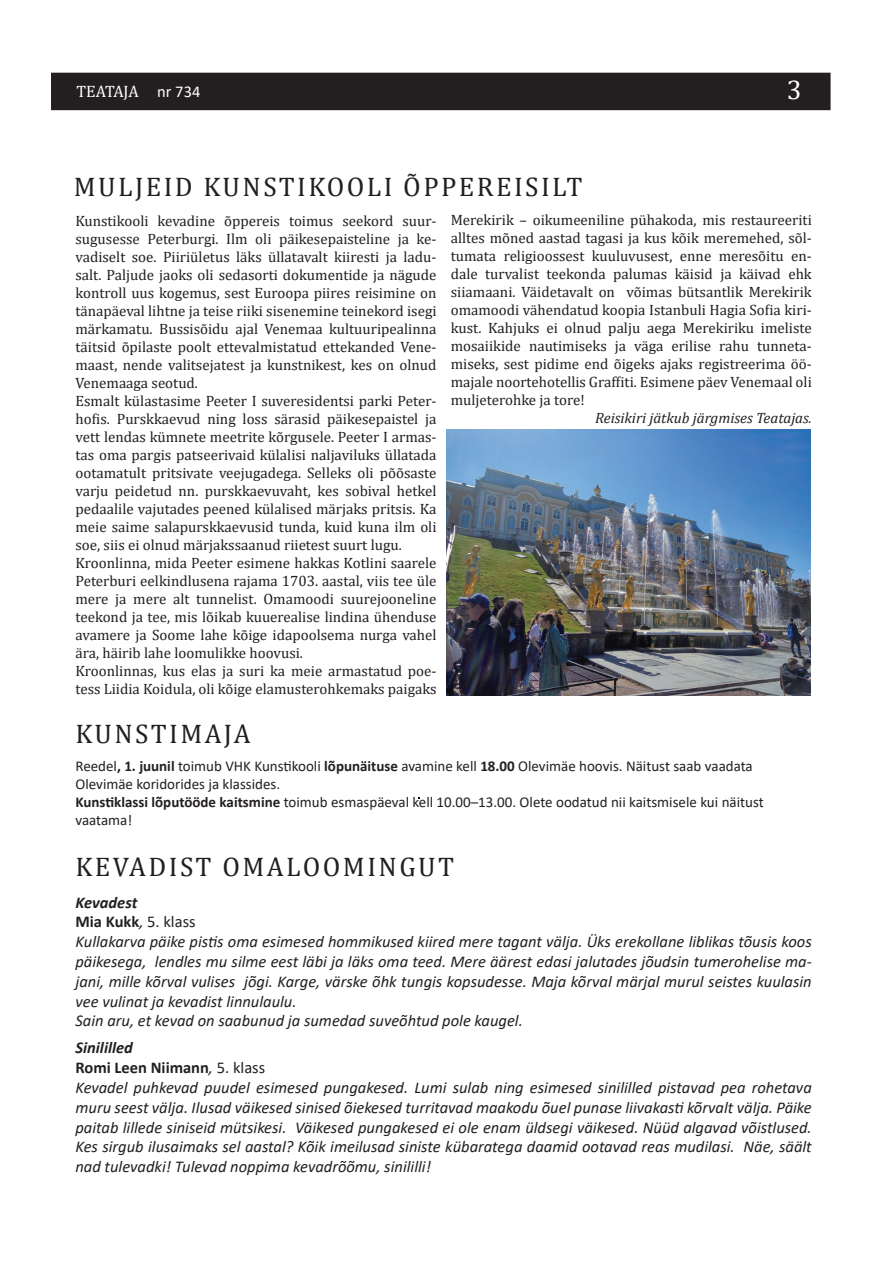
<style>
.page{position:relative;width:893px;height:1263px;background:#fff}
.page>*{position:absolute;margin:0;border:0;box-sizing:border-box;transform-origin:0 0}
.t1{font:27px "Cambria";letter-spacing:.09em;color:#231f20}
.t2{font:27px "Cambria";color:#fff}
.t3{font:italic 16.5px/19.8px "Calibri";color:#231f20;text-align:justify}
.t4{font:700 16.5px "Calibri";color:#231f20}
.t5{font:italic 700 16.5px "Calibri";color:#231f20}
.t6{font:16.5px "Cambria";letter-spacing:-.015em;color:#fff}
.t7{font:15px/18px "Cambria";color:#231f20;text-align:justify}
.t8{font:15px/18px "Calibri";color:#231f20}
.t9{font:italic 15px "Cambria";color:#231f20}
.s1{font-family:"Calibri"}
.s2{font-weight:700}
.s3{font-weight:400;font-style:italic}
.s4{font-weight:400}
</style>
<div class="page">
<div style="left:51px;top:73px;width:780px;height:37px;background:#231f20"></div>
<img style="left:447px;top:429px;width:364px;height:266px">
<p class="t6" style="left:77px;top:82px;width:125px">TEATAJA <span class="s1">nr 734</span></p>
<p class="t2" style="left:787px;top:74px;width:16px">3</p>
<p class="t1" style="left:74px;top:171px;width:510px">MULJEID KUNSTIKOOLI ÕPPEREISILT</p>
<p class="t7" style="left:75px;top:212px;width:363px">Kunstikooli kevadine õppereis toimus seekord suur&shy;sugusesse Peterburgi. Ilm oli päikesepaisteline ja ke&shy;vadiselt soe. Piiriületus läks üllatavalt kiiresti ja ladu&shy;salt. Paljude jaoks oli sedasorti dokumentide ja nägude kontroll uus kogemus, sest Euroopa piires reisimine on tänapäeval lihtne ja teise riiki sisenemine teinekord isegi märkamatu. Bussisõidu ajal Venemaa kultuuripealinna täitsid õpilaste poolt ettevalmistatud ettekanded Vene&shy;maast, nende valitsejatest ja kunstnikest, kes on olnud Venemaaga seotud.</p>
<p class="t7" style="left:75px;top:392px;width:363px">Esmalt külastasime Peeter I suveresidentsi parki Peter&shy;hofis. Purskkaevud ning loss särasid päikesepaistel ja vett lendas kümnete meetrite kõrgusele. Peeter I armas&shy;tas oma pargis patseerivaid külalisi naljaviluks üllatada ootamatult pritsivate veejugadega. Selleks oli põõsaste varju peidetud nn. purskkaevuvaht, kes sobival hetkel pedaalile vajutades peened külalised märjaks pritsis. Ka meie saime salapurskkaevusid tunda, kuid kuna ilm oli soe, siis ei olnud märjakssaanud riietest suurt lugu.</p>
<p class="t7" style="left:75px;top:554px;width:363px">Kroonlinna, mida Peeter esimene hakkas Kotlini saarele Peterburi eelkindlusena rajama 1703. aastal, viis tee üle mere ja mere alt tunnelist. Omamoodi suurejooneline teekond ja tee, mis lõikab kuuerealise lindina ühenduse avamere ja Soome lahe kõige idapoolsema nurga vahel ära, häirib lahe loomulikke hoovusi.</p>
<p class="t7" style="left:75px;top:662px;width:363px">Kroonlinnas, kus elas ja suri ka meie armastatud poe&shy;tess Liidia Koidula, oli kõige elamusterohkemaks paigaks</p>
<p class="t1" style="left:75px;top:717px;width:177px">KUNSTIMAJA</p>
<p class="t7" style="left:451px;top:211px;width:363px">Merekirik – oikumeeniline pühakoda, mis restaureeriti alltes mõned aastad tagasi ja kus kõik meremehed, sõl&shy;tumata religioossest kuuluvusest, enne meresõitu en&shy;dale turvalist teekonda palumas käisid ja käivad ehk siiamaani. Väidetavalt on võimas bütsantlik Merekirik omamoodi vähendatud koopia Istanbuli Hagia Sofia kiri&shy;kust. Kahjuks ei olnud palju aega Merekiriku imeliste mosaiikide nautimiseks ja väga erilise rahu tunneta&shy;miseks, sest pidime end õigeks ajaks registreerima öö&shy;majale noortehotellis Graffiti. Esimene päev Venemaal oli muljeterohke ja tore!</p>
<p class="t9" style="left:595px;top:408px;width:218px">Reisikiri jätkub järgmises Teatajas.</p>
<p class="t8" style="left:75px;top:757px;width:679px">Reedel<span class="s2">, 1. juunil</span> toimub VHK Kunstikooli <span class="s2">lõpunäituse</span> avamine kell <span class="s2">18.00</span> Olevimäe hoovis. Näitust saab vaadata<br>Olevimäe koridorides ja klassides.</p>
<p class="t8" style="left:75px;top:793px;width:690px"><span class="s2">Kunstiklassi lõputööde kaitsmine</span> toimub esmaspäeval kell 10.00–13.00. Olete oodatud nii kaitsmisele kui näitust vaatama!</p>
<p class="t1" style="left:75px;top:850px;width:380px">KEVADIST OMALOOMINGUT</p>
<p class="t5" style="left:75px;top:890px;width:63px">Kevadest</p>
<p class="t4" style="left:75px;top:910px;width:122px">Mia Kukk<span class="s3">,</span> <span class="s4">5. klass</span></p>
<p class="t3" style="left:75px;top:931px;width:738px">Kullakarva päike pistis oma esimesed hommikused kiired mere tagant välja. Üks erekollane liblikas tõusis koos päikesega, lendles mu silme eest läbi ja läks oma teed. Mere äärest edasi jalutades jõudsin tumerohelise ma&shy;jani, mille kõrval vulises jõgi. Karge, värske õhk tungis kopsudesse. Maja kõrval märjal murul seistes kuulasin vee vulinat ja kevadist linnulaulu.</p>
<p class="t3" style="left:75px;top:1010px;width:449px">Sain aru, et kevad on saabunud ja sumedad suveõhtud pole kaugel.</p>
<p class="t5" style="left:75px;top:1036px;width:59px">Sinililled</p>
<p class="t4" style="left:75px;top:1056px;width:191px">Romi Leen Niimann<span class="s3">,</span> <span class="s4">5. klass</span></p>
<p class="t3" style="left:75px;top:1077px;width:738px">Kevadel puhkevad puudel esimesed pungakesed. Lumi sulab ning esimesed sinililled pistavad pea rohetava muru seest välja. Ilusad väikesed sinised õiekesed turritavad maakodu õuel punase liivakasti kõrvalt välja. Päike paitab lillede siniseid mütsikesi. Väikesed pungakesed ei ole enam üldsegi väikesed. Nüüd algavad võistlused.<br>Kes sirgub ilusaimaks sel aastal? Kõik imeilusad siniste kübaratega daamid ootavad reas mudilasi. Näe, säält nad tulevadki! Tulevad noppima kevadrõõmu, sinililli!</p>
</div>
